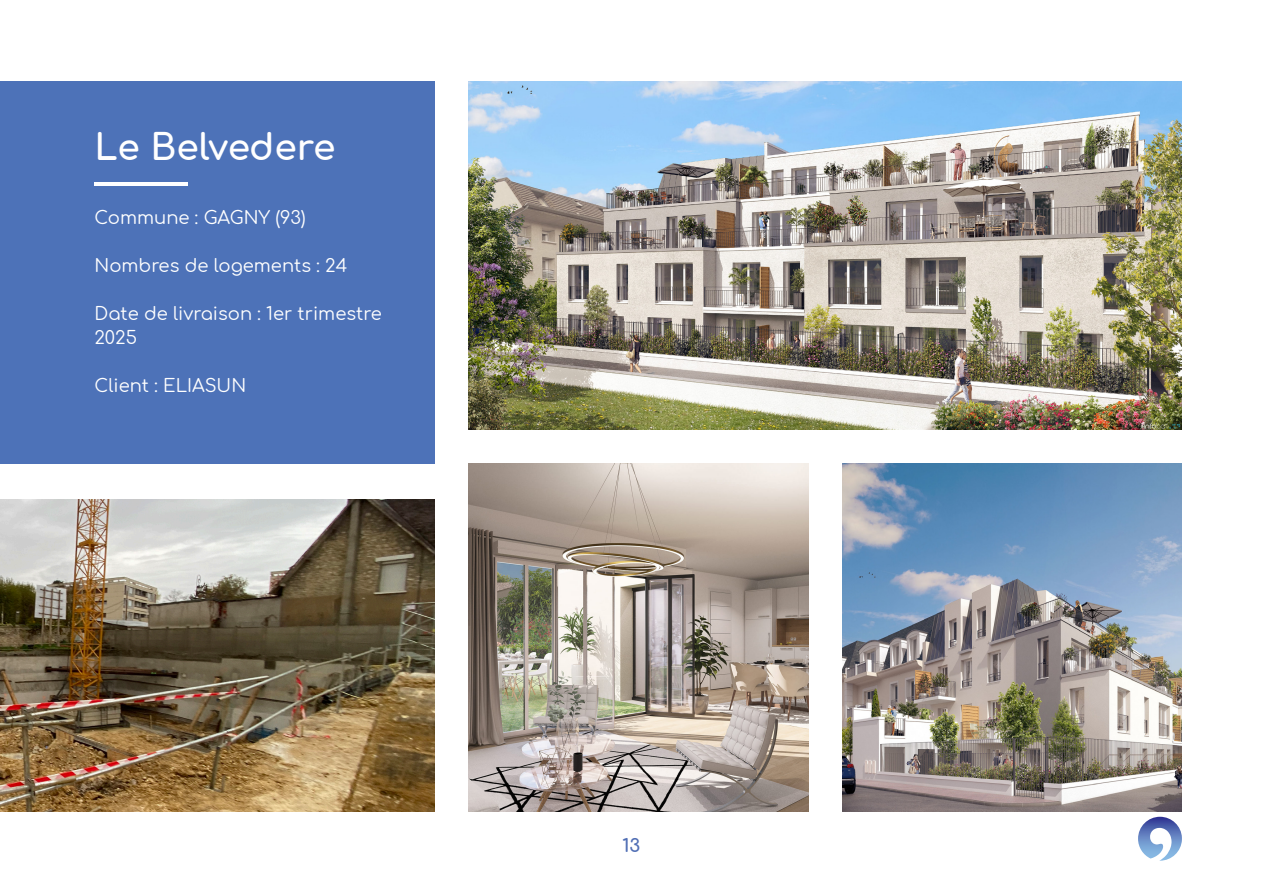
<style>
.page{position:relative;width:1263px;height:893px;background:#fff}
.page>*{position:absolute;margin:0;border:0;box-sizing:border-box;transform-origin:0 0}
.Headlines{font:700 36px "Comfortaa";color:#fff}
.Body_text{font:18px/24px "Comfortaa";color:#fff}
.t1{font:700 18px "Comfortaa";color:#516fb5}
</style>
<div class="page">
<div style="left:0;top:81px;width:434px;height:382px;background:#4d72b8"></div>
<img style="left:468px;top:81px;width:714px;height:349px">
<img style="left:468px;top:463px;width:340px;height:349px">
<img style="left:842px;top:463px;width:340px;height:349px">
<hr style="left:95px;top:183px;width:93px;height:3px;background:#fff">
<img style="left:0;top:500px;width:434px;height:312px">
<svg style="left:1138px;top:817px;width:44px;height:44px"></svg>
<p class="Headlines" style="left:95px;top:114px;width:242px">Le Belvedere</p>
<p class="Body_text" style="left:95px;top:203px;width:213px">Commune : GAGNY (93)</p>
<p class="Body_text" style="left:95px;top:251px;width:254px">Nombres de logements : 24</p>
<p class="Body_text" style="left:95px;top:299px;width:289px">Date de livraison : 1er trimestre<br>2025</p>
<p class="Body_text" style="left:95px;top:371px;width:153px">Client : ELIASUN</p>
<p class="t1" style="left:622px;top:829px;width:19px">13</p>
</div>
